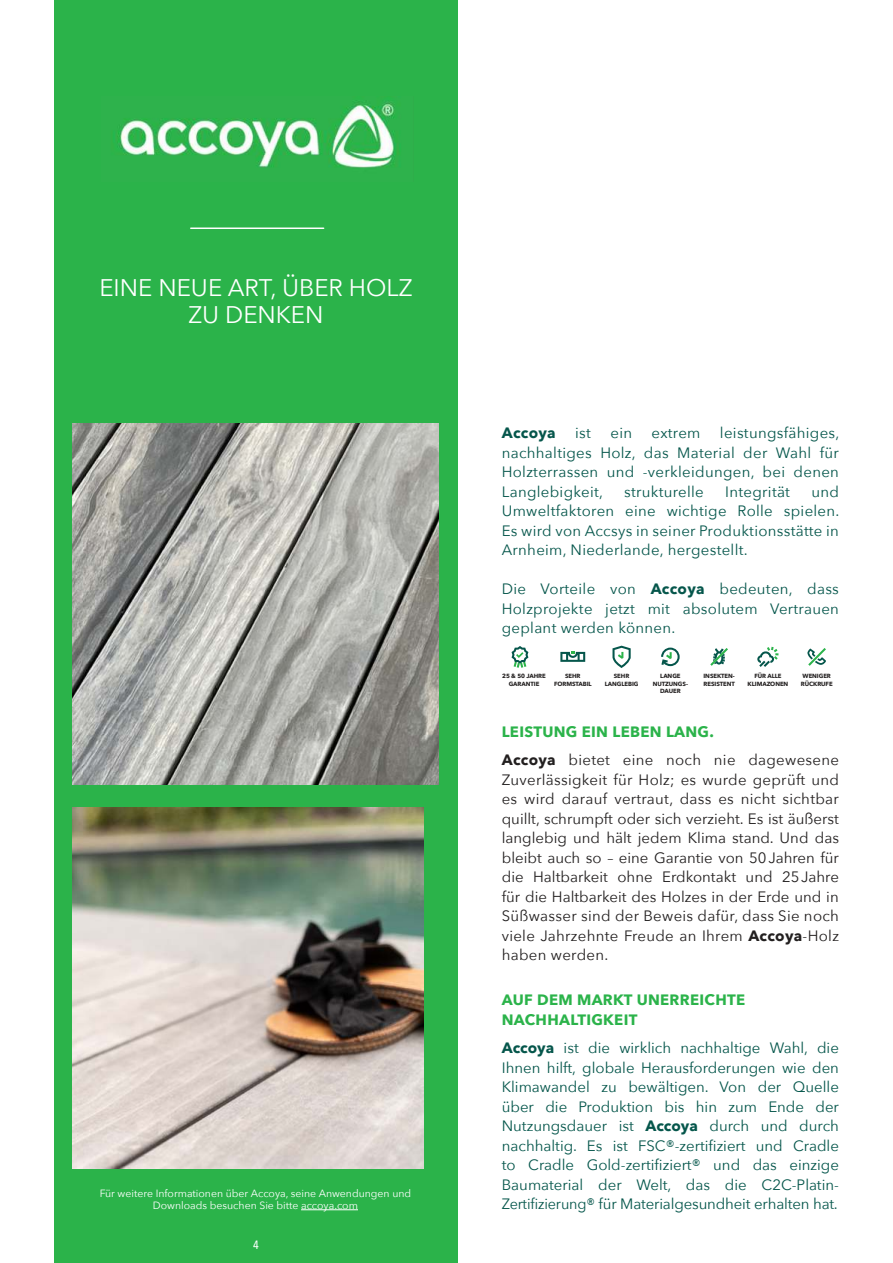
<style>
.page{position:relative;width:893px;height:1263px;background:#fff}
.page>*{position:absolute;margin:0;border:0;box-sizing:border-box;transform-origin:0 0}
.t1{font:24px/27px "Avenir Next";color:#fff;text-align:center}
.t2{font:15px/19.5px "Avenir Next";letter-spacing:.02em;color:#05564b;text-align:justify}
.t3{font:15px/19.5px "Avenir Next";letter-spacing:.02em;color:#221f1f}
.t4{font:700 15px/19.5px "Avenir Next";letter-spacing:.02em;color:#2bb34a}
.t5{font:700 15px "Avenir Next";letter-spacing:.02em;color:#05564b}
.t6{font:500 12px "Avenir Next Condensed";color:#fff}
.t7{font:10.5px/12px "Avenir Next";color:#fff;text-align:center}
.t8{font:700 6px/7.5px "Avenir Next";letter-spacing:-.01em;color:#221f1f;text-align:center}
.s1{font-weight:700}
.s2{font-weight:700;color:#2bb34a}
</style>
<div class="page">
<div style="left:54px;top:0;width:404px;height:1263px;background:#2bb34a"></div>
<img style="left:73px;top:807px;width:350px;height:361px">
<img style="left:73px;top:423px;width:365px;height:361px">
<hr style="left:191px;top:227px;width:133px;height:2px;background:#fff">
<img style="left:117px;top:101px;width:282px;height:67px">
<hr style="left:301px;top:1209px;width:57px;height:1px;background:#fff">
<svg style="left:512px;top:646px;width:16px;height:22px"></svg>
<svg style="left:560px;top:652px;width:25px;height:10px"></svg>
<svg style="left:612px;top:646px;width:19px;height:22px"></svg>
<svg style="left:661px;top:648px;width:19px;height:18px"></svg>
<svg style="left:710px;top:648px;width:18px;height:18px"></svg>
<svg style="left:757px;top:647px;width:21px;height:20px"></svg>
<svg style="left:807px;top:648px;width:19px;height:18px"></svg>
<h1 class="t1" style="left:99px;top:275px;width:315px">EINE NEUE ART, ÜBER HOLZ<br>ZU DENKEN</h1>
<p class="t7" style="left:100px;top:1187px;width:313px">Für weitere Informationen über Accoya, seine Anwendungen und<br>Downloads besuchen Sie bitte accoya.com</p>
<p class="t6" style="left:253px;top:1237px;width:7px">4</p>
<p class="t2" style="left:502px;top:423px;width:339px;text-indent:218px">leistungsfähiges, nachhaltiges Holz, das Material der Wahl für Holzterrassen und -verkleidungen, bei denen Langlebigkeit,</p>
<p class="t5" style="left:502px;top:424px;width:55px">Accoya</p>
<p class="t2" style="left:575px;top:423px;width:17px">ist</p>
<p class="t2" style="left:610px;top:423px;width:23px">ein</p>
<p class="t2" style="left:652px;top:423px;width:50px">extrem</p>
<p class="t2" style="left:502px;top:482px;width:339px;text-indent:310px">und Umweltfaktoren eine wichtige Rolle spielen.<br>Es wird von Accsys in seiner Produktionsstätte in Arnheim, Niederlande, hergestellt.</p>
<p class="t2" style="left:502px;top:579px;width:339px">Die Vorteile von <span class="s1">Accoya</span> bedeuten, dass Holzprojekte jetzt mit absolutem Vertrauen geplant werden können.</p>
<p class="t2" style="left:624px;top:482px;width:81px">strukturelle</p>
<p class="t2" style="left:725px;top:482px;width:66px">Integrität</p>
<p class="t8" style="left:502px;top:672px;width:45px">25 &amp; 50 JAHRE<br>GARANTIE</p>
<p class="t8" style="left:554px;top:672px;width:39px">SEHR<br>FORMSTABIL</p>
<p class="t8" style="left:605px;top:672px;width:35px">SEHR<br>LANGLEBIG</p>
<p class="t8" style="left:653px;top:672px;width:37px">LANGE<br>NUTZUNGS-<br>DAUER</p>
<p class="t8" style="left:703px;top:672px;width:33px;text-align:left">INSEKTEN-<br>RESISTENT</p>
<p class="t8" style="left:747px;top:672px;width:42px">FÜR ALLE<br>KLIMAZONEN</p>
<p class="t8" style="left:801px;top:672px;width:33px">WENIGER<br>RÜCKRUFE</p>
<p class="t3" style="left:502px;top:717px;width:339px;line-height:28.5px"><span class="s2">LEISTUNG EIN LEBEN LANG.<br></span><span class="s1">Accoya</span> bietet eine noch nie dagewesene</p>
<p class="t3" style="left:502px;top:770px;width:339px;text-align:justify">Zuverlässigkeit für Holz; es wurde geprüft und es wird darauf vertraut, dass es nicht sichtbar quillt, schrumpft oder sich verzieht. Es ist äußerst langlebig und hält jedem Klima stand. Und das bleibt auch so – eine Garantie von 50 Jahren für die Haltbarkeit ohne Erdkontakt und 25 Jahre für die Haltbarkeit des Holzes in der Erde und in Süßwasser sind der Beweis dafür, dass Sie noch viele Jahrzehnte Freude an Ihrem <span class="s1">Accoya</span>-Holz haben werden.</p>
<p class="t4" style="left:502px;top:990px;width:245px">AUF DEM MARKT UNERREICHTE<br>NACHHALTIGKEIT</p>
<p class="t2" style="left:502px;top:1038px;width:339px"><span class="s1">Accoya</span> ist die wirklich nachhaltige Wahl, die Ihnen hilft, globale Herausforderungen wie den Klimawandel zu bewältigen. Von der Quelle über die Produktion bis hin zum Ende der Nutzungsdauer ist <span class="s1">Accoya</span> durch und durch nachhaltig. Es ist FSC®-zertifiziert und Cradle to Cradle Gold-zertifiziert® und das einzige Baumaterial der Welt, das die C2C-Platin-Zertifizierung® für Materialgesundheit erhalten hat.</p>
</div>
